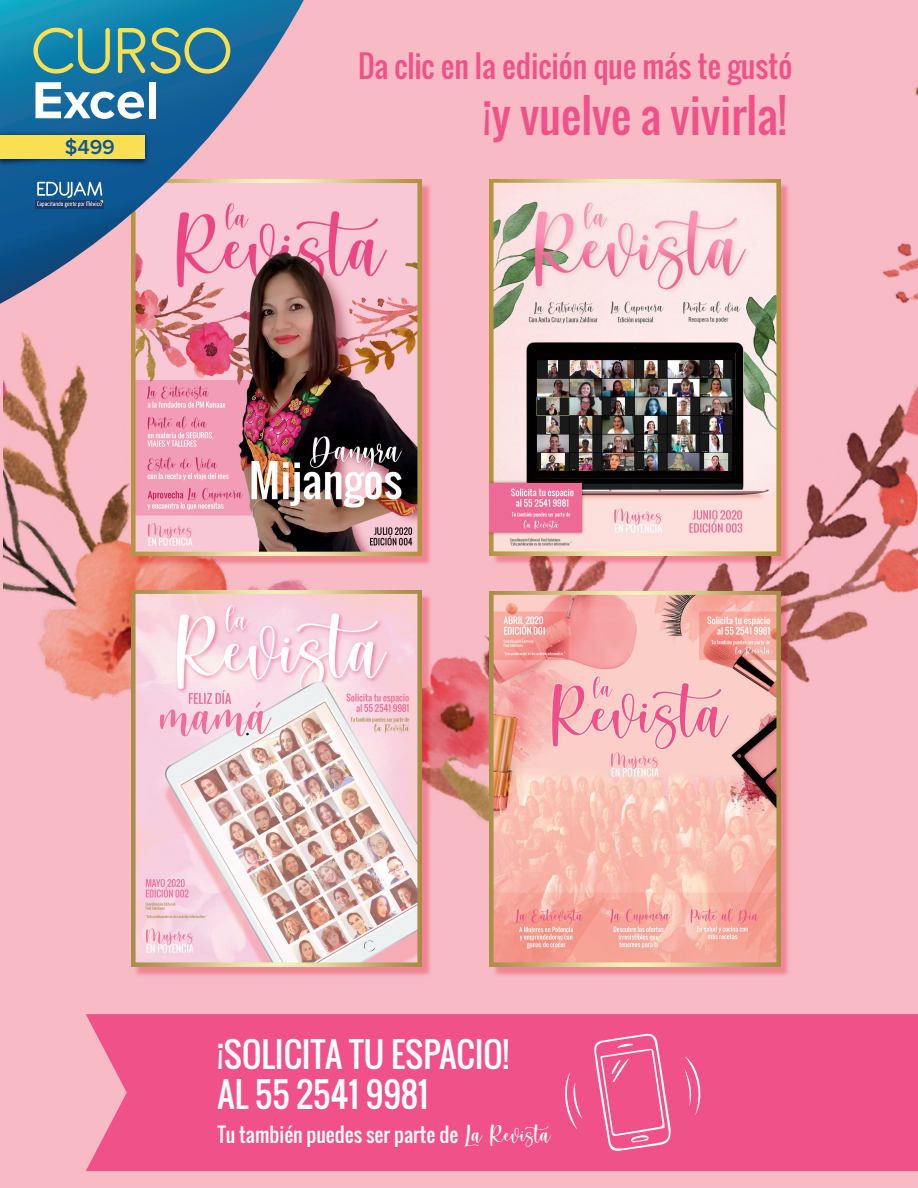
<style>
.page{position:relative;width:918px;height:1188px;background:#f8bbc6}
.page>*{position:absolute;margin:0;border:0;box-sizing:border-box;transform-origin:0 0}
.t1{font:70.5px "Antipasto Pro";color:#fadf52}
.t2{font:700 54px "Proxima Nova";color:#fff}
.t3{font:45px "Oswald";color:#f05189}
.t4{font:33.6px/40.3px "Oswald";color:#fff}
.t5{font:30px "Oswald";color:#f05189}
.t6{font:600 21px "Proxima Nova";color:#0d5894}
.t7{font:19.65px "Oswald";color:#fff}
.s1{font-family:"Cream Candy";font-size:33.6px}
</style>
<div class="page">
<img style="left:3px;top:86px;width:915px;height:611px">
<img style="left:482px;top:132px;width:359px;height:412px">
<img style="left:490px;top:180px;width:290px;height:364px">
<img style="left:84px;top:616px;width:358px;height:360px">
<img style="left:131px;top:616px;width:291px;height:350px">
<img style="left:442px;top:544px;width:399px;height:432px">
<img style="left:490px;top:591px;width:290px;height:376px">
<img style="left:84px;top:132px;width:398px;height:484px">
<img style="left:132px;top:180px;width:290px;height:375px">
<div style="left:86px;top:1014px;width:832px;height:157px;background:#f05189"></div>
<svg style="left:562px;top:1073px;width:20px;height:57px"></svg>
<svg style="left:684px;top:1057px;width:21px;height:58px"></svg>
<svg style="left:594px;top:1033px;width:77px;height:119px;background:#f16898"></svg>
<svg style="left:612px;top:1060px;width:9px;height:14px"></svg>
<svg style="left:0;top:0;width:304px;height:304px"></svg>
<img style="left:0;top:82px;width:199px;height:134px">
<div style="left:0;top:135px;width:144px;height:24px;background:#fadf52"></div>
<h1 class="t1" style="left:32px;top:12px;width:201px">CURSO</h1>
<h2 class="t2" style="left:32px;top:69px;width:129px">Excel</h2>
<p class="t6" style="left:65px;top:131px;width:52px">$499</p>
<h3 class="t5" style="left:358px;top:43px;width:436px">Da clic en la edición que más te gustó</h3>
<h3 class="t3" style="left:483px;top:82px;width:305px">¡y vuelve a vivirla!</h3>
<h3 class="t4" style="left:218px;top:1034px;width:293px">¡SOLICITA TU ESPACIO!<br>AL 55 2541 9981</h3>
<p class="t7" style="left:218px;top:1119px;width:342px">Tu también puedes ser parte de <span class="s1">La Revista</span></p>
</div>
